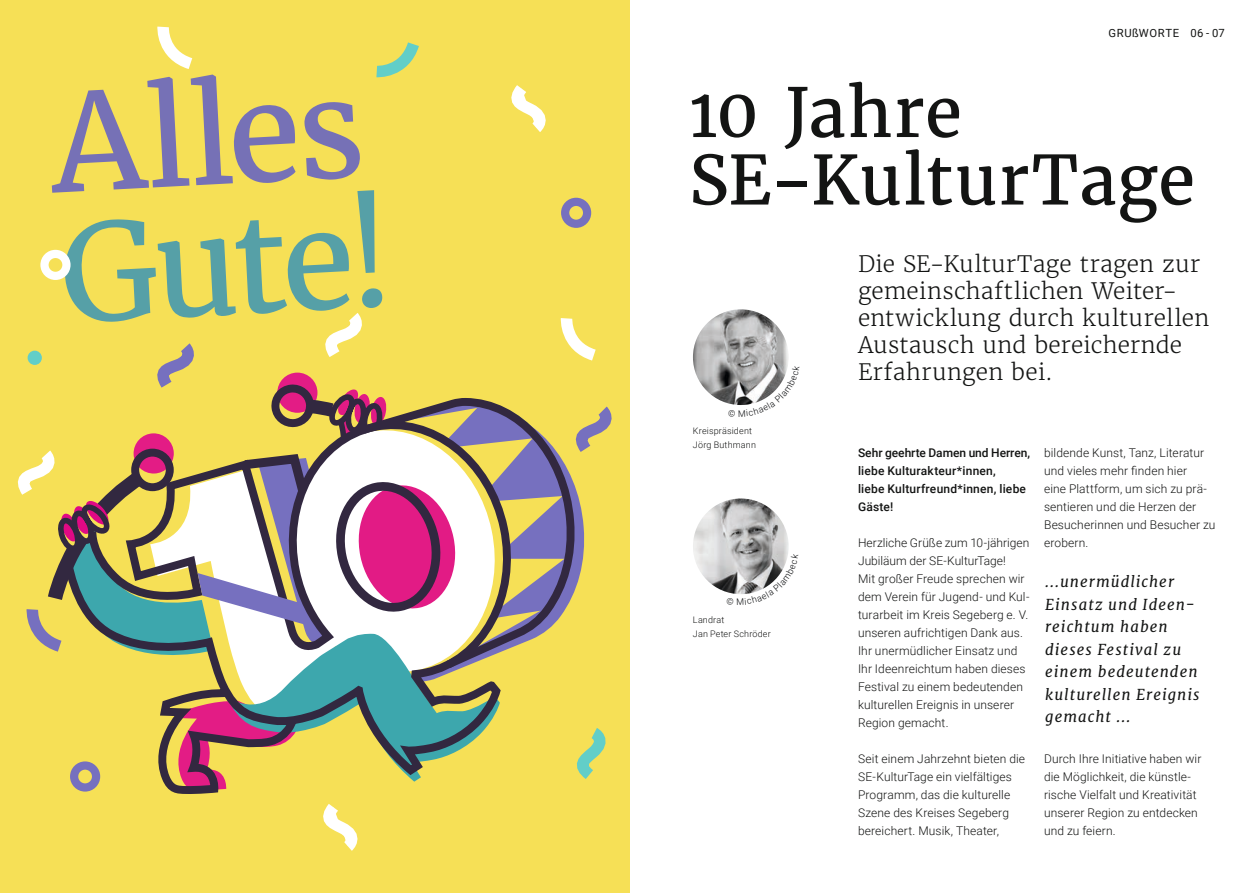
<style>
.page{position:relative;width:1259px;height:893px;background:#fff}
.page>*{position:absolute;margin:0;border:0;box-sizing:border-box;transform-origin:0 0}
.t1{font:133.65px "Merriweather";color:#7671b6}
.t2{font:133.65px "Merriweather";color:#56a0a7}
.t3{font:67.5px/67.5px "Merriweather";letter-spacing:.005em;color:#131413}
.t4{font:300 22.5px/27px "Merriweather";letter-spacing:.015em;color:#131413}
.t5{font:italic 15px/22.5px "Merriweather";letter-spacing:.065em;color:#131413}
.t6{font:300 12px/18px "Roboto";letter-spacing:.01em;color:#131413}
.t7{font:500 12px/18px "Roboto";letter-spacing:.015em;color:#131413}
.t8{font:11.25px "Roboto";letter-spacing:.05em;color:#131413}
.t9{font:300 9px/13.5px "Roboto";letter-spacing:.02em;color:#131413}
</style>
<div class="page">
<div style="left:0;top:0;width:629px;height:893px;background:#f6e056"></div>
<img style="left:693px;top:498px;width:95px;height:96px;border-radius:48px">
<img style="left:693px;top:309px;width:95px;height:96px;border-radius:48px">
<svg style="left:376px;top:42px;width:43px;height:36px"></svg>
<svg style="left:511px;top:85px;width:35px;height:47px"></svg>
<div style="left:40px;top:250px;width:31px;height:30px;border:8px solid #fff;border-radius:50%"></div>
<div style="left:561px;top:198px;width:30px;height:30px;border:8px solid #7670bf;border-radius:50%"></div>
<svg style="left:157px;top:26px;width:36px;height:43px"></svg>
<svg style="left:17px;top:313px;width:595px;height:538px"></svg>
<svg style="left:727px;top:554px;width:61px;height:40px"></svg>
<svg style="left:728px;top:365px;width:60px;height:40px"></svg>
<h1 class="t1" style="left:48px;top:61px;width:314px;rotate:-3deg">Alles</h1>
<h1 class="t2" style="left:55px;top:192px;width:337px;rotate:-3deg">Gute!</h1>
<p class="t8" style="left:1108px;top:25px;width:118px">GRUßWORTE 06 - 07</p>
<h2 class="t3" style="left:689px;top:79px;width:507px">10 Jahre<br>SE-KulturTage</h2>
<h3 class="t4" style="left:858px;top:251px;width:353px">Die SE-KulturTage tragen zur gemeinschaftlichen Weiter&shy;entwicklung durch kulturellen<br>Austausch und bereichernde<br>Erfahrungen bei.</h3>
<p class="t9" style="left:693px;top:424px;width:65px">Kreispräsident<br>Jörg Buthmann</p>
<p class="t9" style="left:693px;top:613px;width:79px">Landrat<br>Jan Peter Schröder</p>
<p class="t7" style="left:858px;top:443px;width:174px">Sehr geehrte Damen und Herren, liebe Kulturakteur*innen,<br>liebe Kulturfreund*innen, liebe<br>Gäste!</p>
<p class="t6" style="left:858px;top:533px;width:173px">Herzliche Grüße zum 10-jährigen<br>Jubiläum der SE-KulturTage!<br>Mit großer Freude sprechen wir dem Verein für Jugend- und Kul&shy;turarbeit im Kreis Segeberg e. V. unseren aufrichtigen Dank aus.<br>Ihr unermüdlicher Einsatz und<br>Ihr Ideenreichtum haben dieses<br>Festival zu einem bedeutenden kulturellen Ereignis in unserer<br>Region gemacht.</p>
<p class="t6" style="left:858px;top:749px;width:169px">Seit einem Jahrzehnt bieten die<br>SE-KulturTage ein vielfältiges<br>Programm, das die kulturelle<br>Szene des Kreises Segeberg bereichert. Musik, Theater,</p>
<p class="t6" style="left:1044px;top:443px;width:173px">bildende Kunst, Tanz, Literatur und vieles mehr finden hier<br>eine Plattform, um sich zu prä&shy;sentieren und die Herzen der<br>Besucherinnen und Besucher zu erobern.</p>
<p class="t5" style="left:1045px;top:570px;width:156px">...unermüdlicher<br>Einsatz und Ideen&shy;reichtum haben dieses Festival zu einem bedeutenden kulturellen Ereignis gemacht ...</p>
<p class="t6" style="left:1044px;top:749px;width:159px">Durch Ihre Initiative haben wir die Möglichkeit, die künstle&shy;rische Vielfalt und Kreativität unserer Region zu entdecken und zu feiern.</p>
</div>
